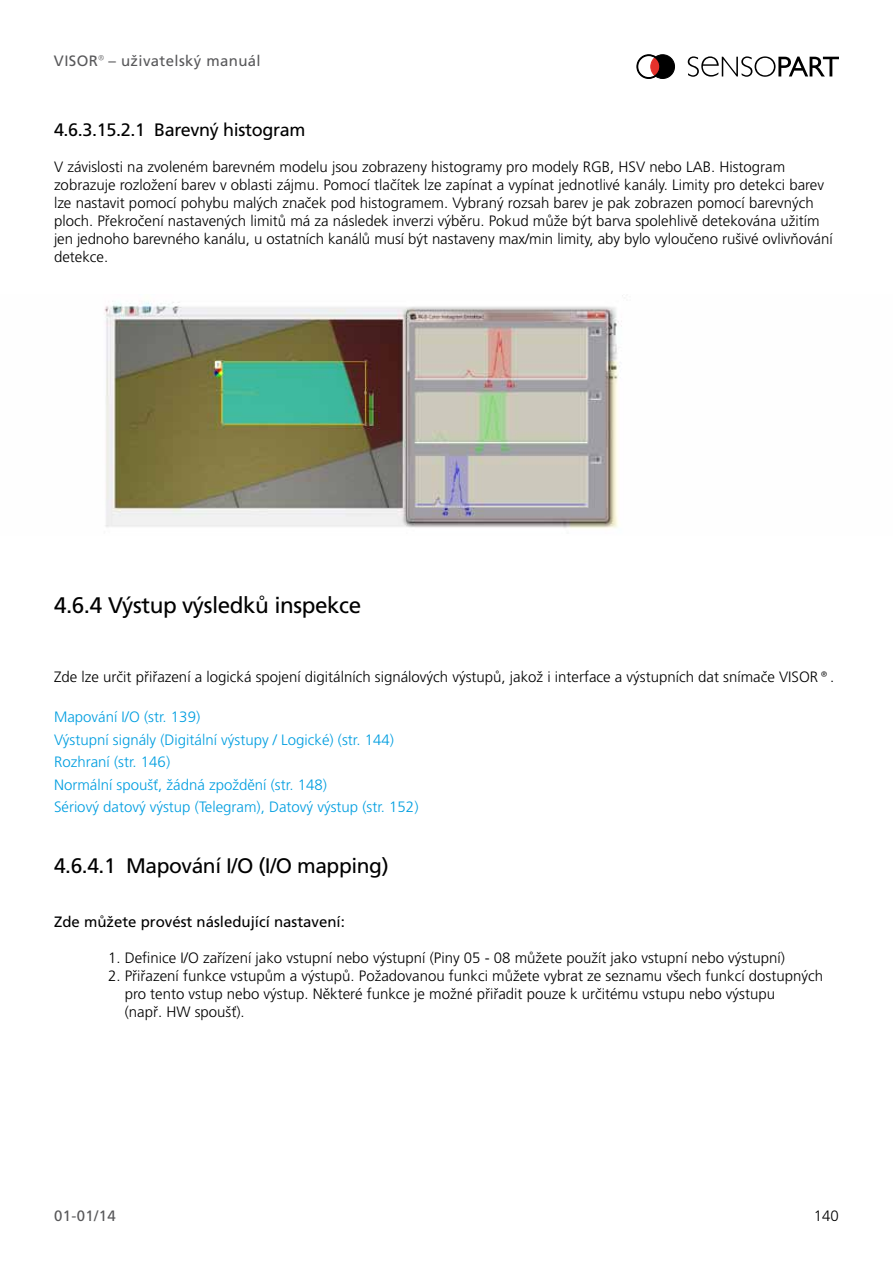
<style>
.page{position:relative;width:893px;height:1263px;background:#fff}
.page>*{position:absolute;margin:0;border:0;box-sizing:border-box;transform-origin:0 0}
.t1{font:22.5px "Frutiger CE";letter-spacing:-.02em;color:#000}
.t2{font:21px "Frutiger CE";letter-spacing:-.02em;color:#000}
.t3{font:18px "Frutiger CE";letter-spacing:-.02em;color:#000}
.t4{font:300 15px/18px "Frutiger CE";color:#000}
.t5{font:300 15px/22.5px "Frutiger CE";color:#009ee0}
.t6{font:15px "Frutiger CE";color:#000}
.t7{font:15px "Frutiger CE";letter-spacing:.025em;color:#58585a}
</style>
<div class="page">
<svg style="left:688px;top:56px;width:151px;height:21px"></svg>
<svg style="left:637px;top:55px;width:38px;height:24px"></svg>
<img style="left:104px;top:295px;width:519px;height:234px">
<p class="t7" style="left:54px;top:52px;width:208px">VISOR<sup>®</sup> – uživatelský manuál</p>
<p class="t3" style="left:54px;top:119px;width:253px">4.6.3.15.2.1 Barevný histogram</p>
<p class="t4" style="left:54px;top:158px;width:780px">V závislosti na zvoleném barevném modelu jsou zobrazeny histogramy pro modely RGB, HSV nebo LAB. Histogram zobrazuje rozložení barev v oblasti zájmu. Pomocí tlačítek lze zapínat a vypínat jednotlivé kanály. Limity pro detekci barev lze nastavit pomocí pohybu malých značek pod histogramem. Vybraný rozsah barev je pak zobrazen pomocí barevných ploch. Překročení nastavených limitů má za následek inverzi výběru. Pokud může být barva spolehlivě detekována užitím jen jednoho barevného kanálu, u ostatních kanálů musí být nastaveny max/min limity, aby bylo vyloučeno rušivé ovlivňování detekce.</p>
<h1 class="t1" style="left:54px;top:592px;width:309px">4.6.4 Výstup výsledků inspekce</h1>
<p class="t4" style="left:54px;top:667px;width:782px">Zde lze určit přiřazení a logická spojení digitálních signálových výstupů, jakož i interface a výstupních dat snímače VISOR®.</p>
<p class="t5" style="left:54px;top:705px;width:366px">Mapování I/O (str. 139)<br>Výstupní signály (Digitální výstupy / Logické) (str. 144)<br>Rozhraní (str. 146)<br>Normální spoušť, žádná zpoždění (str. 148)<br>Sériový datový výstup (Telegram), Datový výstup (str. 152)</p>
<h2 class="t2" style="left:54px;top:854px;width:336px">4.6.4.1 Mapování I/O (I/O mapping)</h2>
<p class="t6" style="left:54px;top:913px;width:292px">Zde můžete provést následující nastavení:</p>
<p class="t4" style="left:108px;top:949px;width:678px">1. Definice I/O zařízení jako vstupní nebo výstupní (Piny 05 - 08 můžete použít jako vstupní nebo výstupní)</p>
<p class="t4" style="left:125px;top:967px;width:700px;text-indent:-17px">2. Přiřazení funkce vstupům a výstupů. Požadovanou funkci můžete vybrat ze seznamu všech funkcí dostupných pro tento vstup nebo výstup. Některé funkce je možné přiřadit pouze k určitému vstupu nebo výstupu<br>(např. HW spoušť).</p>
<p class="t7" style="left:54px;top:1207px;width:63px">01-01/14</p>
<p class="t4" style="left:814px;top:1206px;width:27px">140</p>
</div>
